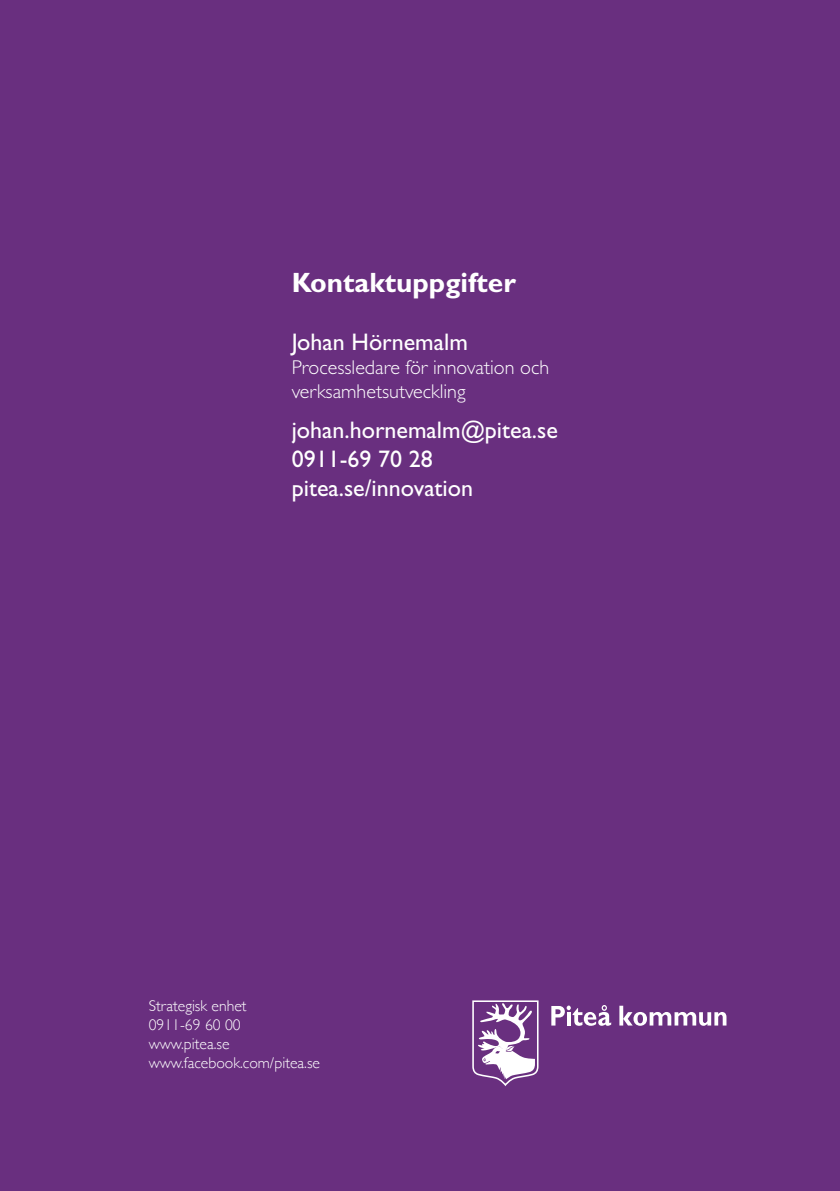
<style>
.page{position:relative;width:840px;height:1191px;background:#fff}
.page>*{position:absolute;margin:0;border:0;box-sizing:border-box;transform-origin:0 0}
.t1{font:700 28px "Gill Sans Std";color:#fff}
.t2{font:24px/28.8px "Gill Sans Std";color:#fff}
.t3{font:300 20px/24px "Gill Sans Std";color:#fff}
.t4{font:300 15.6px/18.8px "Gill Sans";color:#fff}
</style>
<div class="page">
<div style="left:0;top:0;width:839px;height:1191px;background:#692f7f"></div>
<svg style="left:472px;top:1000px;width:67px;height:86px"></svg>
<svg style="left:551px;top:1005px;width:60px;height:20px"></svg>
<svg style="left:619px;top:1005px;width:107px;height:20px"></svg>
<h3 class="t1" style="left:291px;top:266px;width:226px">Kontaktuppgifter</h3>
<p class="t2" style="left:291px;top:328px;width:177px">Johan Hörnemalm</p>
<p class="t3" style="left:291px;top:355px;width:259px">Processledare för innovation och verksamhetsutveckling</p>
<p class="t2" style="left:291px;top:416px;width:267px">johan.hornemalm@pitea.se<br>0911-69 70 28 pitea.se/innovation</p>
<p class="t4" style="left:149px;top:996px;width:173px">Strategisk enhet<br>0911-69 60 00 www.pitea.se www.facebook.com/pitea.se</p>
</div>
